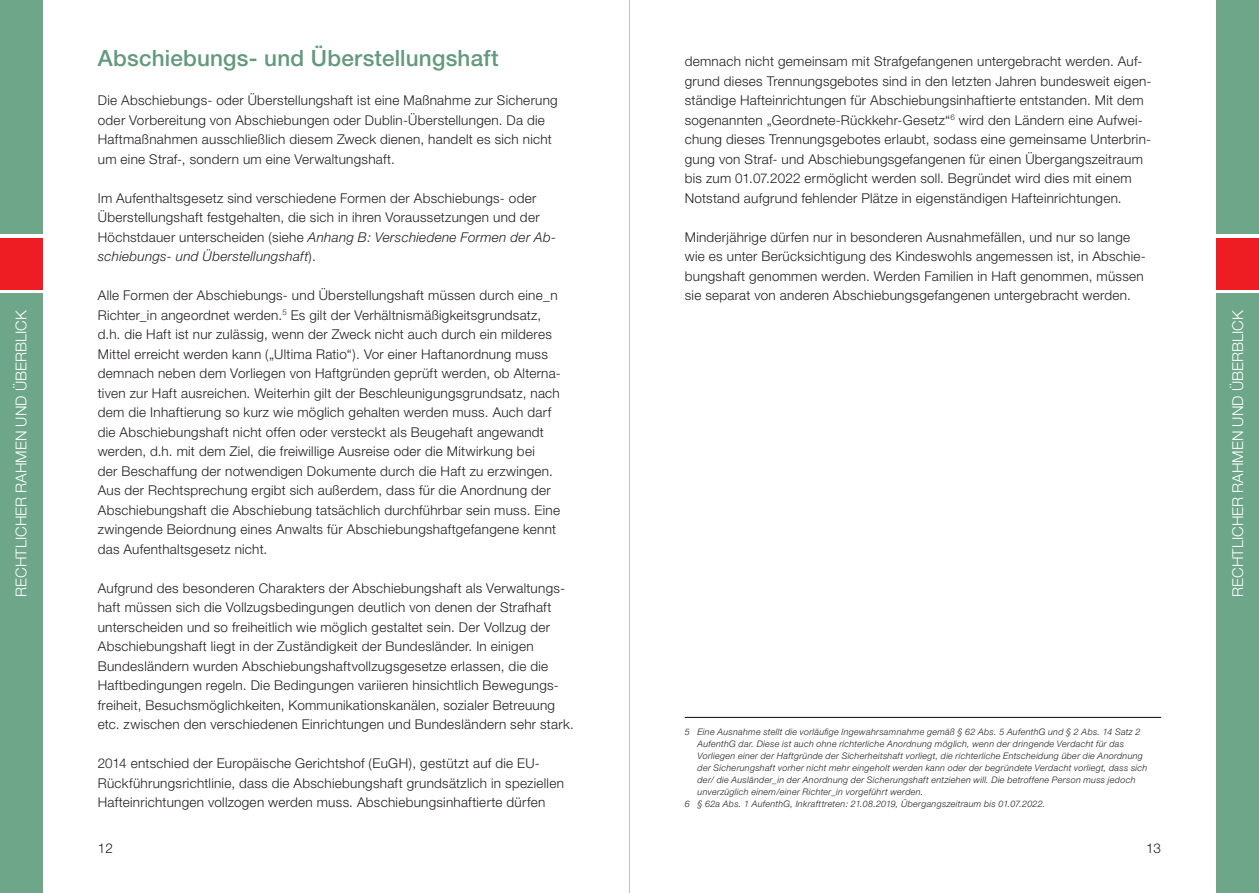
<style>
.page{position:relative;width:1259px;height:893px;background:#fff}
.page>*{position:absolute;margin:0;border:0;box-sizing:border-box;transform-origin:0 0}
.t1{font:500 22.5px "Helvetica Neue";letter-spacing:.005em;color:#63997c}
.t2{font:300 15px "Helvetica Neue";color:#fff}
.t3{font:300 13.5px/19.5px "Helvetica Neue";letter-spacing:.02em;color:#231f20}
.t4{font:italic 300 9px "Helvetica Neue";letter-spacing:.035em;color:#231f20}
.s1{font-style:italic}
</style>
<div class="page">
<div style="left:1216px;top:0;width:43px;height:234px;background:#6da688"></div>
<div style="left:1216px;top:293px;width:43px;height:600px;background:#6da688"></div>
<div style="left:1216px;top:238px;width:43px;height:51px;background:#ee1d23"></div>
<div style="left:0;top:293px;width:43px;height:600px;background:#6da688"></div>
<div style="left:0;top:238px;width:43px;height:51px;background:#ee1d23"></div>
<div style="left:0;top:0;width:43px;height:234px;background:#6da688"></div>
<hr style="left:685px;top:717px;width:476px;height:1px;background:#231f20">
<hr style="left:629px;top:0;width:1px;height:893px;background:#bcbdc0">
<p class="t2" style="left:12px;top:597px;width:287px;rotate:-90deg">Rechtlicher Rahmen und Überblick</p>
<h1 class="t1" style="left:98px;top:45px;width:402px">Abschiebungs- und Überstellungshaft</h1>
<p class="t3" style="left:98px;top:90px;width:461px">Die Abschiebungs- oder Überstellungshaft ist eine Maßnahme zur Sicherung oder Vorbereitung von Abschiebungen oder Dublin-Überstellungen. Da die Haftmaßnahmen ausschließlich diesem Zweck dienen, handelt es sich nicht um eine Straf-, sondern um eine Verwaltungshaft.</p>
<p class="t3" style="left:98px;top:188px;width:460px">Im Aufenthaltsgesetz sind verschiedene Formen der Abschiebungs- oder Überstellungshaft festgehalten, die sich in ihren Voraussetzungen und der Höchstdauer unterscheiden (siehe <span class="s1">Anhang B: Verschiedene Formen der Ab&shy;schiebungs- und Überstellungshaft</span>).</p>
<p class="t3" style="left:98px;top:285px;width:465px">Alle Formen der Abschiebungs- und Überstellungshaft müssen durch eine_n Richter_in angeordnet werden.<sup>5</sup> Es gilt der Verhältnismäßigkeitsgrundsatz, d.h. die Haft ist nur zulässig, wenn der Zweck nicht auch durch ein milderes Mittel erreicht werden kann („Ultima Ratio“). Vor einer Haftanordnung muss demnach neben dem Vorliegen von Haftgründen geprüft werden, ob Alterna&shy;tiven zur Haft ausreichen. Weiterhin gilt der Beschleunigungsgrundsatz, nach dem die Inhaftierung so kurz wie möglich gehalten werden muss. Auch darf die Abschiebungshaft nicht offen oder versteckt als Beugehaft angewandt werden, d.h. mit dem Ziel, die freiwillige Ausreise oder die Mitwirkung bei<br>der Beschaffung der notwendigen Dokumente durch die Haft zu erzwingen.<br>Aus der Rechtsprechung ergibt sich außerdem, dass für die Anordnung der Abschiebungshaft die Abschiebung tatsächlich durchführbar sein muss. Eine zwingende Beiordnung eines Anwalts für Abschiebungshaftgefangene kennt das Aufenthaltsgesetz nicht.</p>
<p class="t3" style="left:98px;top:578px;width:477px">Aufgrund des besonderen Charakters der Abschiebungshaft als Verwaltungs&shy;haft müssen sich die Vollzugsbedingungen deutlich von denen der Strafhaft unterscheiden und so freiheitlich wie möglich gestaltet sein. Der Vollzug der Abschiebungshaft liegt in der Zuständigkeit der Bundesländer. In einigen Bundesländern wurden Abschiebungshaftvollzugsgesetze erlassen, die die Haftbedingungen regeln. Die Bedingungen variieren hinsichtlich Bewegungs&shy;freiheit, Besuchsmöglichkeiten, Kommunikationskanälen, sozialer Betreuung etc. zwischen den verschiedenen Einrichtungen und Bundesländern sehr stark.</p>
<p class="t3" style="left:98px;top:753px;width:468px">2014 entschied der Europäische Gerichtshof (EuGH), gestützt auf die EU-<br>Rückführungsrichtlinie, dass die Abschiebungshaft grundsätzlich in speziellen<br>Hafteinrichtungen vollzogen werden muss. Abschiebungsinhaftierte dürfen</p>
<p class="t3" style="left:685px;top:51px;width:468px">demnach nicht gemeinsam mit Strafgefangenen untergebracht werden. Auf&shy;grund dieses Trennungsgebotes sind in den letzten Jahren bundesweit eigen&shy;ständige Hafteinrichtungen für Abschiebungsinhaftierte entstanden. Mit dem sogenannten „Geordnete-Rückkehr-Gesetz“<sup>6</sup> wird den Ländern eine Aufwei&shy;chung dieses Trennungsgebotes erlaubt, sodass eine gemeinsame Unterbrin&shy;gung von Straf- und Abschiebungsgefangenen für einen Übergangszeitraum bis zum 01.07.2022 ermöglicht werden soll. Begründet wird dies mit einem Notstand aufgrund fehlender Plätze in eigenständigen Hafteinrichtungen.</p>
<p class="t3" style="left:685px;top:227px;width:462px">Minderjährige dürfen nur in besonderen Ausnahmefällen, und nur so lange wie es unter Berücksichtigung des Kindeswohls angemessen ist, in Abschie&shy;bungshaft genommen werden. Werden Familien in Haft genommen, müssen sie separat von anderen Abschiebungsgefangenen untergebracht werden.</p>
<p class="t4" style="left:685px;top:726px;width:457px">5 Eine Ausnahme stellt die vorläufige Ingewahrsamnahme gemäß § 62 Abs. 5 AufenthG und § 2 Abs. 14 Satz 2</p>
<p class="t4" style="left:697px;top:738px;width:428px">AufenthG dar. Diese ist auch ohne richterliche Anordnung möglich, wenn der dringende Verdacht für das</p>
<p class="t4" style="left:697px;top:750px;width:447px">Vorliegen einer der Haftgründe der Sicherheitshaft vorliegt, die richterliche Entscheidung über die Anordnung</p>
<p class="t4" style="left:697px;top:762px;width:451px">der Sicherungshaft vorher nicht mehr eingeholt werden kann oder der begründete Verdacht vorliegt, dass sich</p>
<p class="t4" style="left:697px;top:774px;width:439px">der/ die Ausländer_in der Anordnung der Sicherungshaft entziehen will. Die betroffene Person muss jedoch</p>
<p class="t4" style="left:697px;top:786px;width:227px">unverzüglich einem/einer Richter_in vorgeführt werden.</p>
<p class="t4" style="left:685px;top:798px;width:362px">6 § 62a Abs. 1 AufenthG, Inkrafttreten: 21.08.2019, Übergangszeitraum bis 01.07.2022.</p>
<p class="t3" style="left:98px;top:838px;width:17px">12</p>
<p class="t3" style="left:1146px;top:838px;width:17px">13</p>
<p class="t2" style="left:1228px;top:597px;width:287px;rotate:-90deg">Rechtlicher Rahmen und Überblick</p>
</div>
